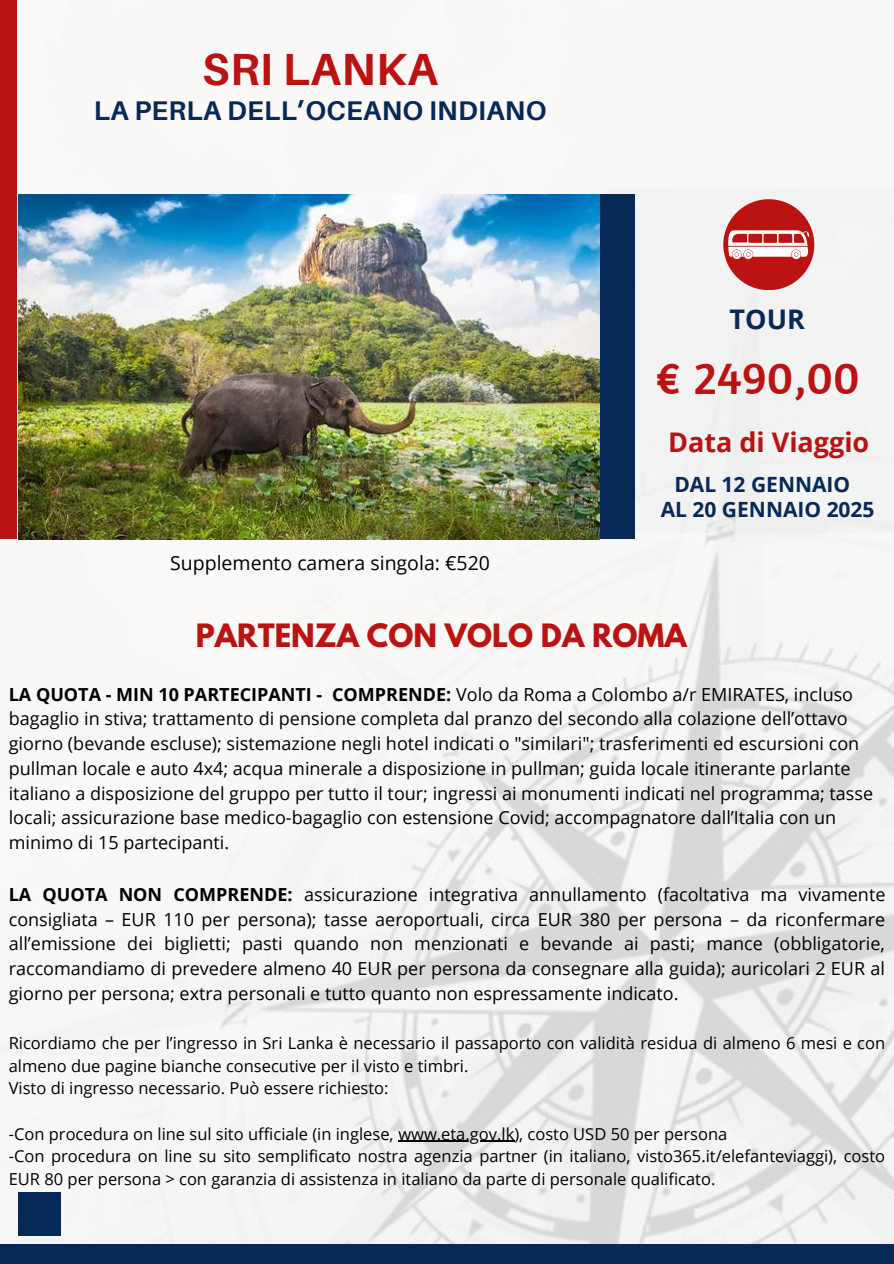
<style>
.page{position:relative;width:894px;height:1264px;background:#fff}
.page>*{position:absolute;margin:0;border:0;box-sizing:border-box;transform-origin:0 0}
.t1{font:47.25px "Amaranth";color:#bb1212}
.t2{font:700 45px "Aileron";letter-spacing:.01em;color:#bb1212}
.t3{font:700 28.5px "League Spartan";color:#bb1212}
.t4{font:700 27px "Aileron";letter-spacing:.01em;color:#072957}
.t5{font:700 27px "Open Sans";color:#bb1212}
.t6{font:700 27px "Open Sans";color:#072957}
.t7{font:700 21px/24.8px "Open Sans";color:#072957;text-align:center}
.t8{font:19.5px "Open Sans";color:#000}
.t9{font:18px/24.8px "Open Sans";color:#000}
.t10{font:16.5px/22.5px "Open Sans";color:#000}
.s1{font-weight:700}
</style>
<div class="page">
<img style="left:0;top:532px;width:893px;height:711px">
<div style="left:607px;top:188px;width:286px;height:344px;background:#f2f2f2"></div>
<div style="left:577px;top:194px;width:57px;height:344px;background:#072957"></div>
<div style="left:723px;top:199px;width:91px;height:91px;background:#bb1212;border-radius:50%"></div>
<div style="left:0;top:0;width:17px;height:538px;background:#bb1212"></div>
<div style="left:18px;top:1191px;width:43px;height:44px;background:#072957"></div>
<div style="left:0;top:1243px;width:893px;height:20px;background:#072957"></div>
<svg style="left:728px;top:230px;width:81px;height:29px"></svg>
<img style="left:18px;top:194px;width:581px;height:345px">
<hr style="left:398px;top:1140px;width:116px;height:1px;background:#000">
<p class="t2" style="left:202px;top:41px;width:237px">SRI LANKA</p>
<p class="t4" style="left:94px;top:94px;width:454px">LA PERLA DELL’OCEANO INDIANO</p>
<p class="t8" style="left:170px;top:549px;width:321px">Supplemento camera singola: €520</p>
<p class="t6" style="left:729px;top:300px;width:77px">TOUR</p>
<p class="t1" style="left:655px;top:348px;width:206px">€ 2490,00</p>
<p class="t5" style="left:668px;top:423px;width:203px">Data di Viaggio</p>
<p class="t7" style="left:660px;top:471px;width:215px">DAL 12 GENNAIO<br>AL 20 GENNAIO 2025</p>
<p class="t3" style="left:196px;top:621px;width:492px">PARTENZA CON VOLO DA ROMA</p>
<h2 class="t9" style="left:9px;top:681px;width:865px"><span class="s1">LA QUOTA - MIN 10 PARTECIPANTI - COMPRENDE:</span> Volo da Roma a Colombo a/r EMIRATES, incluso bagaglio in stiva; trattamento di pensione completa dal pranzo del secondo alla colazione dell’ottavo giorno (bevande escluse); sistemazione negli hotel indicati o "similari"; trasferimenti ed escursioni con pullman locale e auto 4x4; acqua minerale a disposizione in pullman; guida locale itinerante parlante italiano a disposizione del gruppo per tutto il tour; ingressi ai monumenti indicati nel programma; tasse locali; assicurazione base medico-bagaglio con estensione Covid; accompagnatore dall’Italia con un minimo di 15 partecipanti.</h2>
<h1 class="t9" style="left:9px;top:881px;width:877px;text-align:justify"><span class="s1">LA QUOTA NON COMPRENDE:</span> assicurazione integrativa annullamento (facoltativa ma vivamente consigliata – EUR 110 per persona); tasse aeroportuali, circa EUR 380 per persona – da riconfermare all’emissione dei biglietti; pasti quando non menzionati e bevande ai pasti; mance (obbligatorie, raccomandiamo di prevedere almeno 40 EUR per persona da consegnare alla guida); auricolari 2 EUR al giorno per persona; extra personali e tutto quanto non espressamente indicato.</h1>
<h3 class="t10" style="left:9px;top:1031px;width:877px">Ricordiamo che per l’ingresso in Sri Lanka è necessario il passaporto con validità residua di almeno 6 mesi e con almeno due pagine bianche consecutive per il visto e timbri.</h3>
<p class="t10" style="left:9px;top:1076px;width:381px">Visto di ingresso necessario. Può essere richiesto:</p>
<h4 class="t10" style="left:9px;top:1121px;width:720px">-Con procedura on line sul sito ufficiale (in inglese, www.eta.gov.lk), costo USD 50 per persona</h4>
<h5 class="t10" style="left:9px;top:1144px;width:877px">-Con procedura on line su sito semplificato nostra agenzia partner (in italiano, visto365.it/elefanteviaggi), costo</h5>
<h2 class="t10" style="left:9px;top:1166px;width:708px">EUR 80 per persona &gt; con garanzia di assistenza in italiano da parte di personale qualificato.</h2>
</div>
